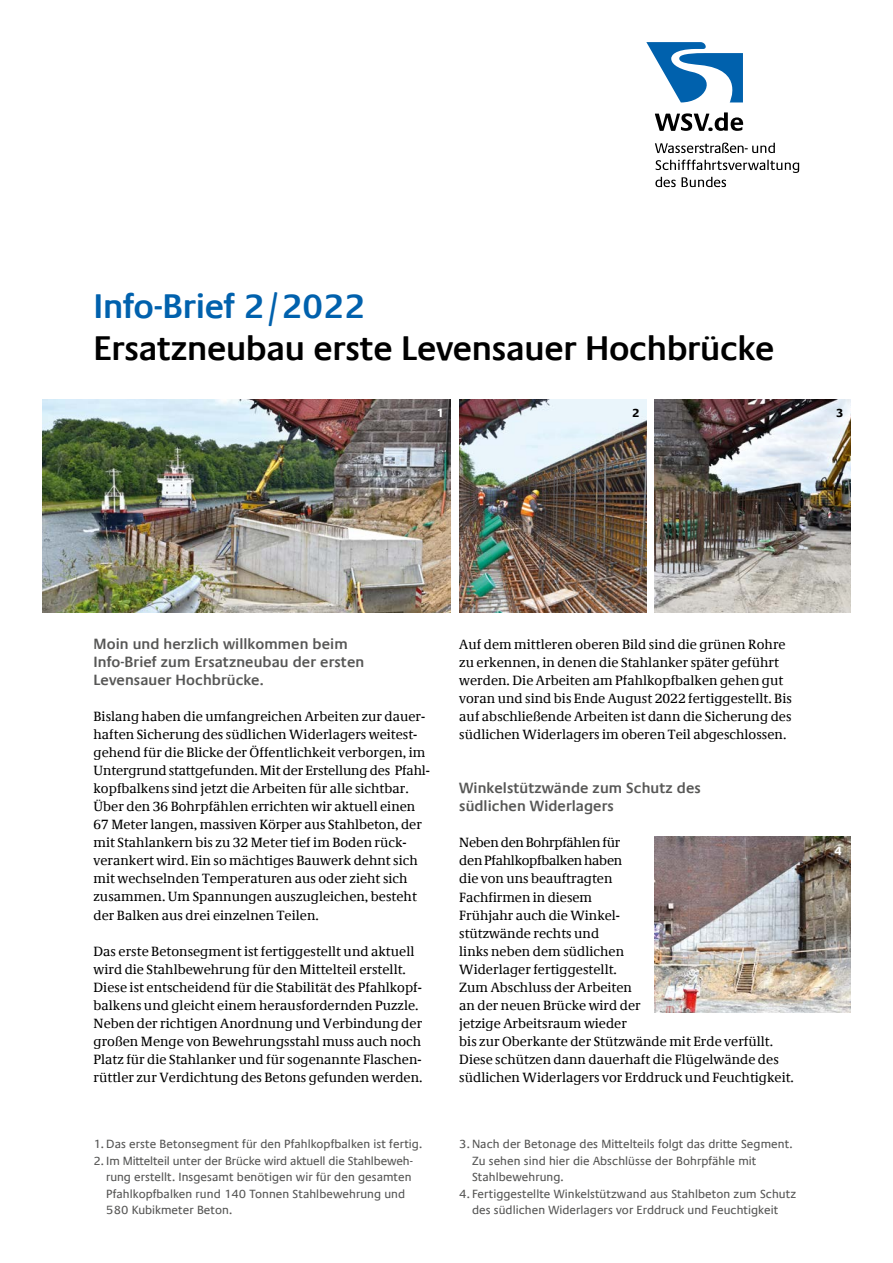
<style>
.page{position:relative;width:893px;height:1263px;background:#fff}
.page>*{position:absolute;margin:0;border:0;box-sizing:border-box;transform-origin:0 0}
.t1{font:600 34.5px "Praxis Com";letter-spacing:-.01em;color:#000}
.t2{font:600 34.5px "Praxis Com";letter-spacing:-.01em;color:#0061ad}
.t3{font:600 15px/18px "Praxis Com";letter-spacing:.005em;color:#575756}
.t4{font:13.5px/18px "Demos Com";letter-spacing:.005em;color:#000}
.t5{font:12px/16.5px "Praxis Com";letter-spacing:.005em;color:#575756}
.t6{font:700 12px "Praxis Com";color:#fff}
.t7{font:700 12px "Praxis Com";color:#000}
</style>
<div class="page">
<svg style="left:655px;top:143px;width:120px;height:10px"></svg>
<svg style="left:655px;top:160px;width:144px;height:27px"></svg>
<svg style="left:647px;top:43px;width:96px;height:59px"></svg>
<svg style="left:655px;top:112px;width:88px;height:19px"></svg>
<img style="left:43px;top:400px;width:408px;height:212px">
<img style="left:459px;top:400px;width:187px;height:212px">
<img style="left:655px;top:400px;width:195px;height:212px">
<img style="left:655px;top:836px;width:195px;height:176px">
<h1 class="t2" style="left:94px;top:286px;width:273px">Info-Brief 2/2022</h1>
<h1 class="t1" style="left:94px;top:328px;width:682px">Ersatzneubau erste Levensauer Hochbrücke</h1>
<p class="t6" style="left:436px;top:406px;width:9px">1</p>
<p class="t7" style="left:632px;top:406px;width:9px">2</p>
<p class="t7" style="left:836px;top:406px;width:9px">3</p>
<p class="t3" style="left:94px;top:635px;width:272px">Moin und herzlich willkommen beim<br>Info-Brief zum Ersatzneubau der ersten<br>Levensauer Hochbrücke.</p>
<p class="t4" style="left:94px;top:708px;width:338px">Bislang haben die umfangreichen Arbeiten zur dauer&shy;haften Sicherung des südlichen Widerlagers weitest&shy;gehend für die Blicke der Öffentlichkeit verborgen, im Untergrund stattgefunden. Mit der Erstellung des Pfahl&shy;kopfbalkens sind jetzt die Arbeiten für alle sichtbar.<br>Über den 36 Bohrpfählen errichten wir aktuell einen 67 Meter langen, massiven Körper aus Stahlbeton, der mit Stahlankern bis zu 32 Meter tief im Boden rück&shy;verankert wird. Ein so mächtiges Bauwerk dehnt sich mit wechselnden Temperaturen aus oder zieht sich zusammen. Um Spannungen auszugleichen, besteht der Balken aus drei einzelnen Teilen.</p>
<p class="t4" style="left:94px;top:942px;width:331px">Das erste Betonsegment ist fertiggestellt und aktuell wird die Stahlbewehrung für den Mittelteil erstellt.<br>Diese ist entscheidend für die Stabilität des Pfahlkopf&shy;balkens und gleicht einem herausfordernden Puzzle.<br>Neben der richtigen Anordnung und Verbindung der großen Menge von Bewehrungsstahl muss auch noch Platz für die Stahlanker und für sogenannte Flaschen&shy;rüttler zur Verdichtung des Betons gefunden werden.</p>
<p class="t5" style="left:94px;top:1136px;width:330px">1. Das erste Betonsegment für den Pfahlkopfbalken ist fertig.</p>
<p class="t5" style="left:106px;top:1152px;width:308px;text-indent:-13px">2. Im Mittelteil unter der Brücke wird aktuell die Stahlbeweh&shy;rung erstellt. Insgesamt benötigen wir für den gesamten Pfahlkopfbalken rund 140 Tonnen Stahlbewehrung und 580 Kubikmeter Beton.</p>
<p class="t4" style="left:459px;top:636px;width:334px">Auf dem mittleren oberen Bild sind die grünen Rohre zu erkennen, in denen die Stahlanker später geführt werden. Die Arbeiten am Pfahlkopfbalken gehen gut voran und sind bis Ende August 2022 fertiggestellt. Bis auf abschließende Arbeiten ist dann die Sicherung des südlichen Widerlagers im oberen Teil abgeschlossen.</p>
<p class="t3" style="left:459px;top:779px;width:243px">Winkelstützwände zum Schutz des südlichen Widerlagers</p>
<p class="t4" style="left:459px;top:834px;width:336px">Neben den Bohrpfählen für<br>den Pfahlkopfbalken haben<br>die von uns beauftragten<br>Fachfirmen in diesem<br>Frühjahr auch die Winkel-<br>stützwände rechts und<br>links neben dem südlichen<br>Widerlager fertiggestellt.<br>Zum Abschluss der Arbeiten<br>an der neuen Brücke wird der<br>jetzige Arbeitsraum wieder<br>bis zur Oberkante der Stützwände mit Erde verfüllt.<br>Diese schützen dann dauerhaft die Flügelwände des südlichen Widerlagers vor Erddruck und Feuchtigkeit.</p>
<p class="t5" style="left:472px;top:1136px;width:322px;text-indent:-13px">3. Nach der Betonage des Mittelteils folgt das dritte Segment.<br>Zu sehen sind hier die Abschlüsse der Bohrpfähle mit<br>Stahlbewehrung.</p>
<p class="t5" style="left:459px;top:1185px;width:338px;text-align:center">4. Fertiggestellte Winkelstützwand aus Stahlbeton zum Schutz des südlichen Widerlagers vor Erddruck und Feuchtigkeit</p>
<p class="t6" style="left:834px;top:843px;width:9px">4</p>
</div>
